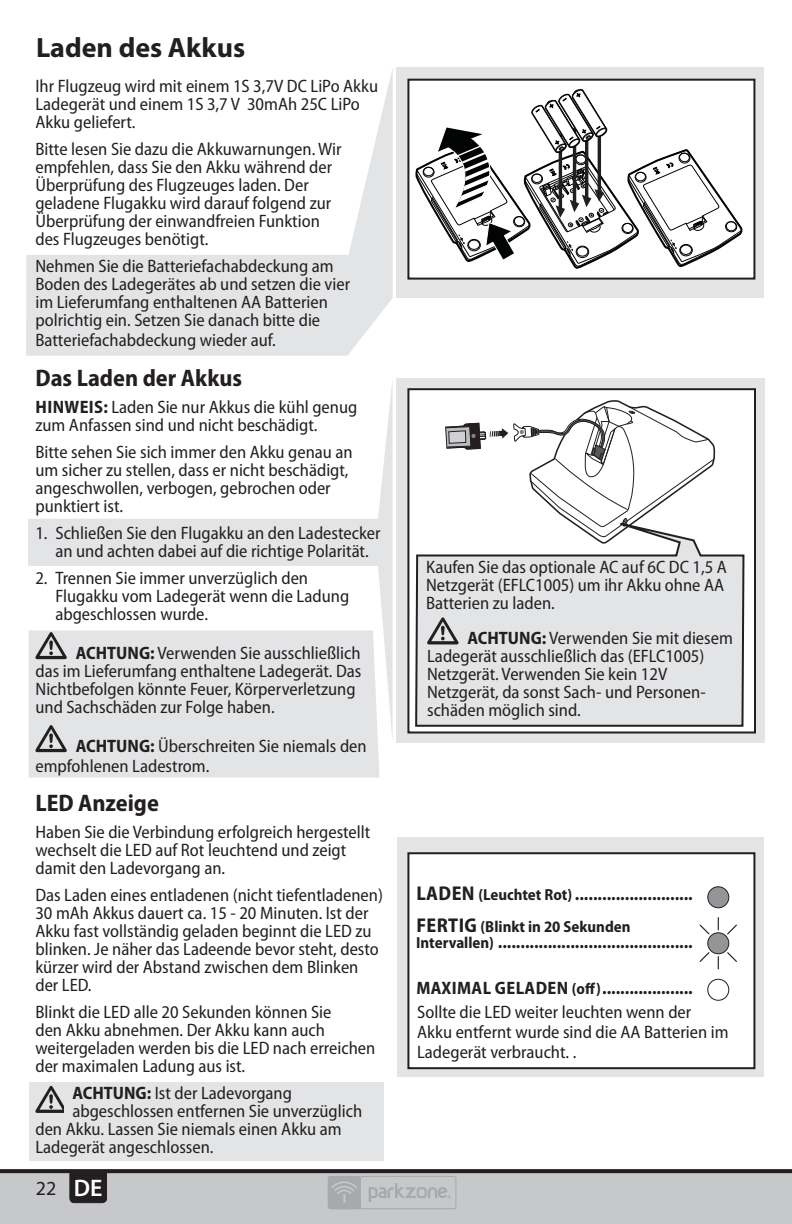
<style>
.page{position:relative;width:792px;height:1224px;background:#fff}
.page>*{position:absolute;margin:0;border:0;box-sizing:border-box;transform-origin:0 0}
.t1{font:700 28px "Myriad Pro";color:#231f20}
.t2{font:700 semi-condensed 24px "Myriad Pro";color:#231f20}
.t3{font:20px "Myriad Pro";color:#231f20}
.t4{font:semi-condensed 18px/18px "Myriad Pro";color:#231f20}
.t5{font:700 semi-condensed 18px/24.4px "Myriad Pro";letter-spacing:.02em;color:#231f20}
.t6{font:700 semi-condensed 16px "Myriad Pro";color:#231f20}
.s1{font-weight:700}
.s2{font-weight:600;font-size:24px;color:#fff}
.s3{font-size:20px}
.s4{font-size:16px}
.s5{font-weight:400}
</style>
<div class="page">
<div style="left:0;top:1173px;width:792px;height:51px;background:#c6c8ca"></div>
<svg style="left:328px;top:1176px;width:129px;height:33px;background:#b9bbbe"></svg>
<svg style="left:69px;top:1173px;width:39px;height:31px"></svg>
<svg style="left:0;top:1169px;width:792px;height:4px;background:#282526"></svg>
<div style="left:29px;top:1082px;width:354px;height:79px;background:#e3e4e5"></div>
<div style="left:29px;top:742px;width:350px;height:36px;background:#e3e4e5"></div>
<div style="left:397px;top:837px;width:367px;height:239px;background:#e3e4e5"></div>
<svg style="left:26px;top:69px;width:367px;height:287px"></svg>
<div style="left:396px;top:68px;width:367px;height:230px;background:#e3e4e5"></div>
<svg style="left:28px;top:382px;width:365px;height:360px"></svg>
<div style="left:396px;top:378px;width:368px;height:364px;background:#e3e4e5"></div>
<svg style="left:35px;top:632px;width:32px;height:27px"></svg>
<svg style="left:35px;top:725px;width:32px;height:27px"></svg>
<svg style="left:35px;top:1086px;width:28px;height:27px"></svg>
<div style="left:408px;top:80px;width:346px;height:199px;background:#fff"></div>
<svg style="left:415px;top:89px;width:328px;height:180px"></svg>
<div style="left:407px;top:79px;width:348px;height:201px;border:2px solid #231f20"></div>
<div style="left:408px;top:853px;width:346px;height:215px;background:#fff"></div>
<div style="left:708px;top:887px;width:21px;height:21px;background:#939598;border-radius:50%"></div>
<div style="left:707px;top:886px;width:22px;height:22px;border:1px solid #231f20;border-radius:50%"></div>
<div style="left:707px;top:979px;width:22px;height:22px;border:1px solid #231f20;border-radius:50%"></div>
<div style="left:708px;top:933px;width:21px;height:21px;background:#939598;border-radius:50%"></div>
<div style="left:707px;top:932px;width:22px;height:22px;border:1px solid #231f20;border-radius:50%"></div>
<svg style="left:718px;top:918px;width:1px;height:12px"></svg>
<svg style="left:718px;top:957px;width:1px;height:12px"></svg>
<svg style="left:727px;top:924px;width:10px;height:11px"></svg>
<svg style="left:699px;top:952px;width:11px;height:10px"></svg>
<svg style="left:699px;top:924px;width:11px;height:11px"></svg>
<svg style="left:727px;top:952px;width:10px;height:10px"></svg>
<div style="left:407px;top:852px;width:348px;height:217px;border:2px solid #231f20"></div>
<div style="left:408px;top:389px;width:347px;height:344px;background:#fff"></div>
<svg style="left:445px;top:400px;width:271px;height:111px"></svg>
<div style="left:407px;top:388px;width:349px;height:346px;border:2px solid #231f20"></div>
<svg style="left:415px;top:511px;width:330px;height:216px"></svg>
<h1 class="t1" style="left:36px;top:37px;width:211px">Laden des Akkus</h1>
<p class="t4" style="left:35px;top:79px;width:344px">Ihr Flugzeug wird mit einem 1S 3,7V DC LiPo Akku<br>Ladegerät und einem 1S 3,7 V 30mAh 25C LiPo<br>Akku geliefert.</p>
<p class="t4" style="left:35px;top:142px;width:308px">Bitte lesen Sie dazu die Akkuwarnungen. Wir empfehlen, dass Sie den Akku während der Überprüfung des Flugzeuges laden. Der geladene Flugakku wird darauf folgend zur Überprüfung der einwandfreien Funktion des Flugzeuges benötigt.</p>
<p class="t4" style="left:35px;top:259px;width:316px">Nehmen Sie die Batteriefachabdeckung am Boden des Ladegerätes ab und setzen die vier im Lieferumfang enthaltenen AA Batterien polrichtig ein. Setzen Sie danach bitte die</p>
<p class="t4" style="left:35px;top:333px;width:242px">Batteriefachabdeckung wieder auf.</p>
<h2 class="t2" style="left:35px;top:369px;width:208px">Das Laden der Akkus</h2>
<p class="t4" style="left:35px;top:400px;width:323px"><span class="s1">HINWEIS:</span> Laden Sie nur Akkus die kühl genug zum Anfassen sind und nicht beschädigt.</p>
<p class="t4" style="left:35px;top:445px;width:319px">Bitte sehen Sie sich immer den Akku genau an um sicher zu stellen, dass er nicht beschädigt, angeschwollen, verbogen, gebrochen oder punktiert ist.</p>
<p class="t4" style="left:35px;top:526px;width:347px;text-align:center">1. Schließen Sie den Flugakku an den Ladestecker an und achten dabei auf die richtige Polarität.</p>
<p class="t4" style="left:55px;top:571px;width:295px;text-indent:-20px">2. Trennen Sie immer unverzüglich den<br>Flugakku vom Ladegerät wenn die Ladung abgeschlossen wurde.</p>
<p class="t4" style="left:35px;top:646px;width:328px;text-indent:40px"><span class="s1">ACHTUNG:</span> Verwenden Sie ausschließlich das im Lieferumfang enthaltene Ladegerät. Das Nichtbefolgen könnte Feuer, Körperverletzung und Sachschäden zur Folge haben.</p>
<p class="t4" style="left:35px;top:738px;width:333px;line-height:20px;text-indent:40px"><span class="s1">ACHTUNG:</span> Überschreiten Sie niemals den empfohlenen Ladestrom.</p>
<h2 class="t2" style="left:35px;top:794px;width:125px">LED Anzeige</h2>
<p class="t4" style="left:35px;top:825px;width:337px">Haben Sie die Verbindung erfolgreich hergestellt wechselt die LED auf Rot leuchtend und zeigt damit den Ladevorgang an.</p>
<p class="t4" style="left:35px;top:888px;width:349px">Das Laden eines entladenen (nicht tiefentladenen)<br>30 mAh Akkus dauert ca. 15 - 20 Minuten. Ist der Akku fast vollständig geladen beginnt die LED zu blinken. Je näher das Ladeende bevor steht, desto kürzer wird der Abstand zwischen dem Blinken der LED.</p>
<p class="t4" style="left:35px;top:1005px;width:341px">Blinkt die LED alle 20 Sekunden können Sie<br>den Akku abnehmen. Der Akku kann auch weitergeladen werden bis die LED nach erreichen der maximalen Ladung aus ist.</p>
<p class="t4" style="left:72px;top:1086px;width:221px"><span class="s1">ACHTUNG:</span> Ist der Ladevorgang</p>
<p class="t4" style="left:72px;top:1104px;width:291px">abgeschlossen entfernen Sie unverzüglich</p>
<p class="t4" style="left:35px;top:1122px;width:308px">den Akku. Lassen Sie niemals einen Akku am</p>
<p class="t4" style="left:35px;top:1140px;width:180px">Ladegerät angeschlossen.</p>
<p class="t3" style="left:36px;top:1181px;width:68px">22 <span class="s2">DE</span></p>
<p class="t4" style="left:426px;top:560px;width:302px">Kaufen Sie das optionale AC auf 6C DC 1,5 A<br>Netzgerät (EFLC1005) um ihr Akku ohne AA<br>Batterien zu laden.</p>
<p class="t4" style="left:427px;top:631px;width:307px;text-indent:40px"><span class="s1">ACHTUNG:</span> Verwenden Sie mit diesem Ladegerät ausschließlich das (EFLC1005)<br>Netzgerät. Verwenden Sie kein 12V Netzgerät, da sonst Sach- und Personen&shy;schäden möglich sind.</p>
<p class="t5" style="left:416px;top:883px;width:278px"><span class="s3">LADEN</span> <span class="s4">(Leuchtet Rot)</span> ..........................</p>
<p class="t6" style="left:416px;top:920px;width:216px"><span class="s3">FERTIG</span> (Blinkt in 20 Sekunden</p>
<p class="t5" style="left:416px;top:931px;width:278px"><span class="s4">Intervallen)</span> ...........................................</p>
<p class="t5" style="left:416px;top:977px;width:278px">MAXIMAL GELADEN <span class="s4">(off)</span> ....................<br><span class="s5">Sollte die LED weiter leuchten wenn der</span></p>
<p class="t4" style="left:417px;top:1024px;width:313px;line-height:20px">Akku entfernt wurde sind die AA Batterien im<br>Ladegerät verbraucht. .</p>
</div>
